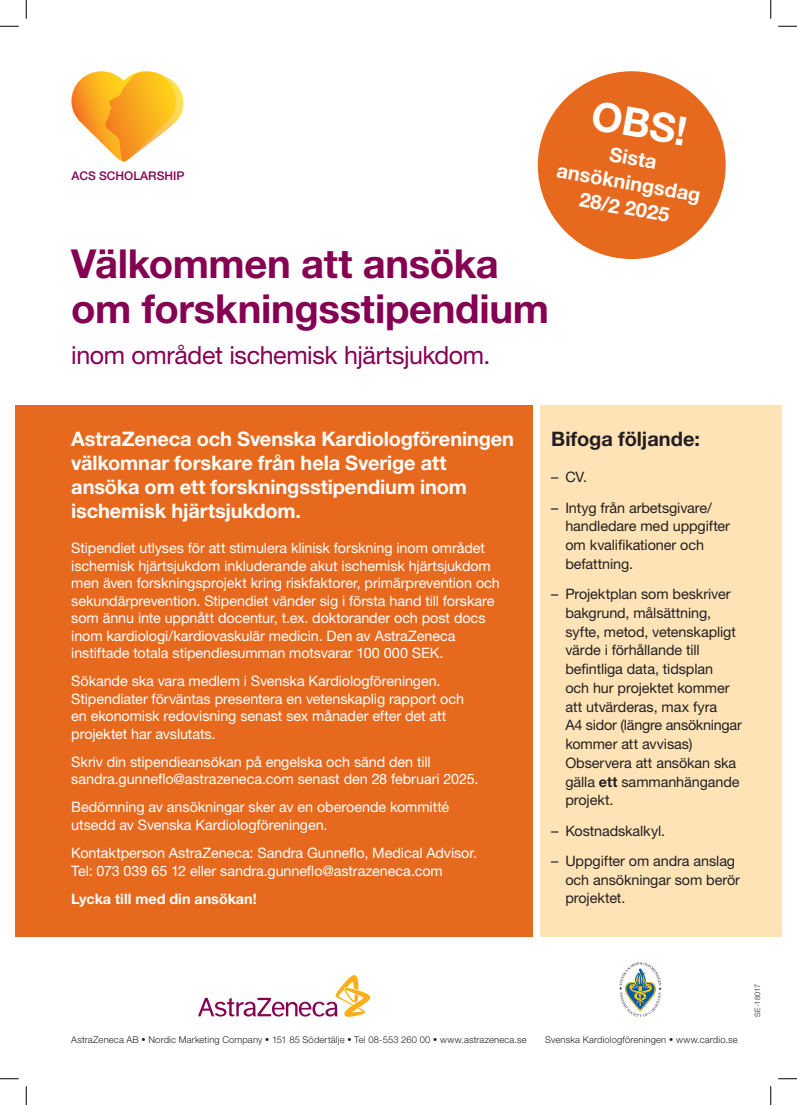
<style>
.page{position:relative;width:797px;height:1105px;background:#fff}
.page>*{position:absolute;margin:0;border:0;box-sizing:border-box;transform-origin:0 0}
.t1{font:700 40px/45px "Helvetica Neue LT Std";letter-spacing:-.01em;color:#850152}
.t2{font:700 40px "Helvetica Neue LT Std";color:#fff}
.t3{font:25px "Helvetica Neue LT Std";letter-spacing:-.015em;color:#850152}
.t4{font:700 20px/24px "Helvetica Neue LT Std";letter-spacing:-.005em;color:#fff;text-align:center}
.t5{font:700 20px "Helvetica Neue LT Std";color:#231f20}
.t6{font:14.38px/17.5px "Helvetica Neue LT Std";letter-spacing:-.005em;color:#fff}
.t7{font:14.38px/18.8px "Helvetica Neue LT Std";letter-spacing:-.005em;color:#231f20}
.t8{font:700 14.38px "Helvetica Neue LT Std";color:#fff}
.t9{font:500 12px "Helvetica Neue LT Std";color:#850152}
.t10{font:300 9.38px "Helvetica Neue LT Std";letter-spacing:.015em;color:#231f20}
.t11{font:300 7.5px "Helvetica Neue LT Std";letter-spacing:.015em;color:#231f20}
.s1{font-weight:700}
.s2{font-family:"Lexia";font-size:10px}
</style>
<div class="page">
<div style="left:16px;top:405px;width:517px;height:532px;background:#e6691e"></div>
<div style="left:540px;top:405px;width:241px;height:532px;background:#fee3b7"></div>
<div style="left:538px;top:71px;width:187px;height:188px;background:#e6691e;border-radius:50%"></div>
<svg style="left:71px;top:71px;width:113px;height:91px"></svg>
<svg style="left:198px;top:975px;width:172px;height:42px"></svg>
<svg style="left:619px;top:962px;width:42px;height:55px"></svg>
<svg style="left:0;top:25px;width:19px;height:2px"></svg>
<svg style="left:778px;top:25px;width:19px;height:2px"></svg>
<svg style="left:0;top:1078px;width:19px;height:1px"></svg>
<svg style="left:778px;top:1078px;width:19px;height:1px"></svg>
<svg style="left:25px;top:0;width:2px;height:19px"></svg>
<svg style="left:25px;top:1086px;width:2px;height:19px"></svg>
<svg style="left:770px;top:0;width:1px;height:19px"></svg>
<svg style="left:770px;top:1086px;width:1px;height:19px"></svg>
<p class="t9" style="left:71px;top:169px;width:115px">ACS SCHOLARSHIP</p>
<h1 class="t2" style="left:596px;top:91px;width:97px;rotate:10deg">OBS!</h1>
<h3 class="t4" style="left:563px;top:133px;width:147px;line-height:25px;rotate:10deg">Sista ansökningsdag<br>28/2 2025</h3>
<h1 class="t1" style="left:71px;top:240px;width:479px">Välkommen att ansöka om forskningsstipendium</h1>
<h2 class="t3" style="left:71px;top:340px;width:421px">inom området ischemisk hjärtsjukdom.</h2>
<h3 class="t4" style="left:71px;top:426px;width:444px;text-align:left">AstraZeneca och Svenska Kardiologföreningen välkomnar forskare från hela Sverige att ansöka om ett forskningsstipendium inom ischemisk hjärtsjukdom.</h3>
<p class="t6" style="left:71px;top:539px;width:430px">Stipendiet utlyses för att stimulera klinisk forskning inom området ischemisk hjärtsjukdom inkluderande akut ischemisk hjärtsjukdom men även forskningsprojekt kring riskfaktorer, primärprevention och sekundärprevention. Stipendiet vänder sig i första hand till forskare som ännu inte uppnått docentur, t.ex. doktorander och post docs inom kardiologi/kardiovaskulär medicin. Den av AstraZeneca instiftade totala stipendiesumman motsvarar 100 000 SEK.</p>
<p class="t6" style="left:71px;top:672px;width:394px">Sökande ska vara medlem i Svenska Kardiologföreningen.<br>Stipendiater förväntas presentera en vetenskaplig rapport och en ekonomisk redovisning senast sex månader efter det att projektet har avslutats.</p>
<p class="t6" style="left:71px;top:753px;width:408px">Skriv din stipendieansökan på engelska och sänd den till sandra.gunneflo@astrazeneca.com senast den 28 februari 2025.</p>
<p class="t6" style="left:71px;top:798px;width:379px">Bedömning av ansökningar sker av en oberoende kommitté utsedd av Svenska Kardiologföreningen.</p>
<p class="t6" style="left:71px;top:844px;width:407px">Kontaktperson AstraZeneca: Sandra Gunneflo, Medical Advisor.<br>Tel: 073 039 65 12 eller sandra.gunneflo@astrazeneca.com</p>
<p class="t8" style="left:71px;top:890px;width:187px">Lycka till med din ansökan!</p>
<h3 class="t5" style="left:551px;top:426px;width:150px">Bifoga följande:</h3>
<p class="t7" style="left:551px;top:468px;width:37px">– CV.</p>
<p class="t7" style="left:565px;top:498px;width:166px;text-indent:-14px">– Intyg från arbetsgivare/ handledare med uppgifter om kvalifikationer och befattning.</p>
<p class="t7" style="left:565px;top:584px;width:178px;text-indent:-14px">– Projektplan som beskriver bakgrund, målsättning, syfte, metod, vetenskapligt värde i förhållande till befintliga data, tidsplan<br>och hur projektet kommer att utvärderas, max fyra<br>A4 sidor (längre ansökningar kommer att avvisas)<br>Observera att ansökan ska gälla <span class="s1">ett</span> sammanhängande projekt.</p>
<p class="t7" style="left:551px;top:821px;width:115px">– Kostnadskalkyl.</p>
<p class="t7" style="left:565px;top:851px;width:176px;text-indent:-14px">– Uppgifter om andra anslag och ansökningar som berör projektet.</p>
<p class="t10" style="left:71px;top:1034px;width:457px">AstraZeneca AB <span class="s2">•</span> Nordic Marketing Company <span class="s2">•</span> 151 85 Södertälje <span class="s2">•</span> Tel 08-553 260 00 <span class="s2">•</span> www.astrazeneca.se</p>
<p class="t10" style="left:545px;top:1034px;width:194px">Svenska Kardiologföreningen <span class="s2">•</span> www.cardio.se</p>
<p class="t11" style="left:752px;top:1017px;width:35px;rotate:-90deg">SE-18017</p>
</div>
